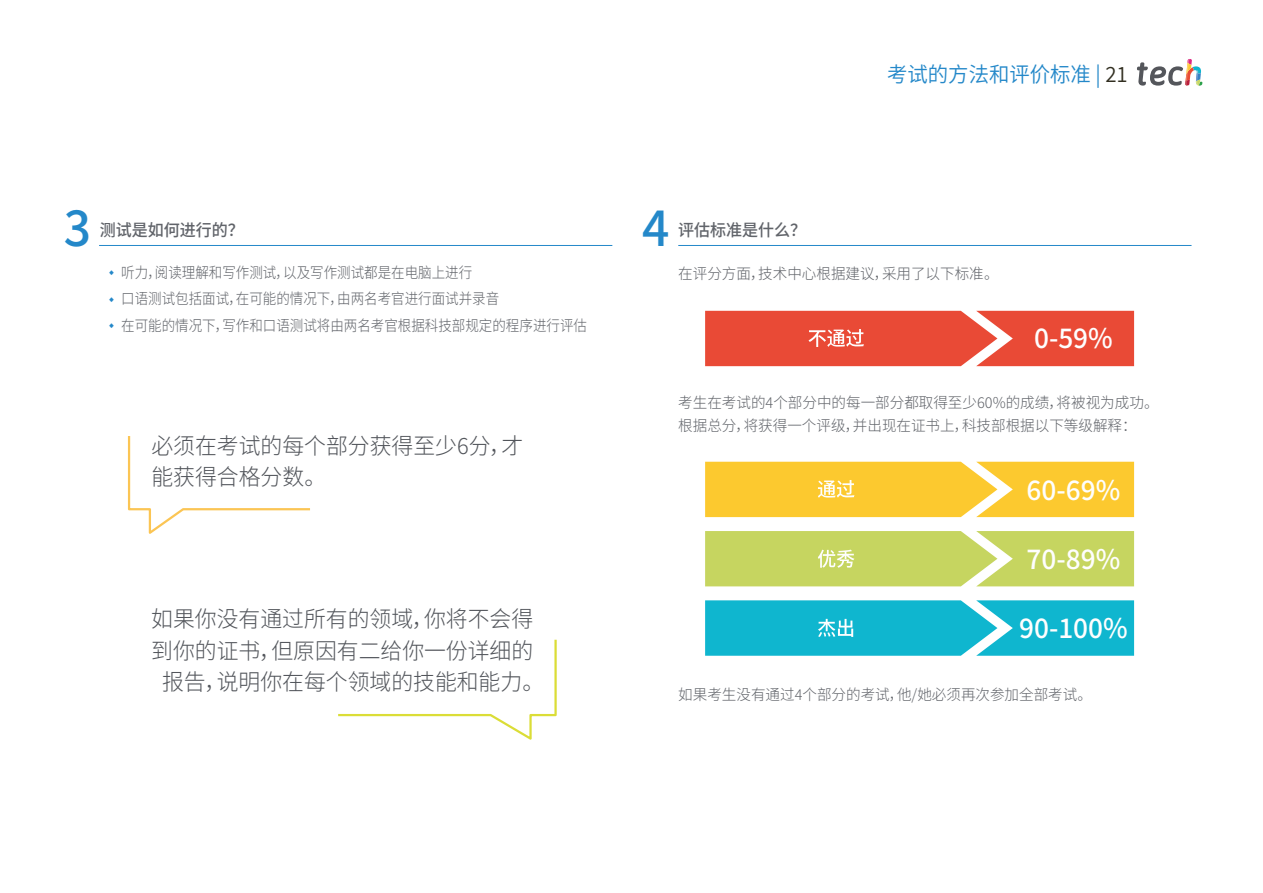
<style>
.page{position:relative;width:1263px;height:893px;background:#fff}
.page>*{position:absolute;margin:0;border:0;box-sizing:border-box;transform-origin:0 0}
.t1{font:500 49.5px "Source Han Sans CN";color:#2488c9}
.t2{font:500 27px "Source Han Sans CN";color:#fefefe}
.t3{font:300 22.5px/31.5px "Source Han Sans CN";color:#52555b}
.t4{font:21px "Source Han Sans CN";color:#2488c9}
.t5{font:500 16.5px "Source Han Sans CN";color:#61646a}
.t6{font:300 15px/22.5px "Source Han Sans CN";color:#61646a}
.t7{font:300 15px/26.7px "Source Han Sans CN";color:#61646a;scale:.9 1}
.s1{color:#312e20}
</style>
<div class="page">
<svg style="left:1137px;top:59px;width:65px;height:27px"></svg>
<hr style="left:99px;top:245px;width:513px;height:1px;background:#2488c9">
<svg style="left:127px;top:436px;width:183px;height:98px"></svg>
<svg style="left:338px;top:639px;width:219px;height:101px"></svg>
<hr style="left:678px;top:245px;width:513px;height:1px;background:#2488c9">
<div style="left:705px;top:311px;width:429px;height:55px;background:#e94a36"></div>
<div style="left:705px;top:462px;width:429px;height:55px;background:#fcc92f"></div>
<div style="left:705px;top:531px;width:429px;height:55px;background:#c6d560"></div>
<svg style="left:705px;top:600px;width:429px;height:56px;background:#1cbad1"></svg>
<h3 class="t4" style="left:887px;top:63px;width:242px">考试的方法和评价标准 | <span class="s1">21</span></h3>
<h1 class="t1" style="left:64px;top:200px;width:29px">3</h1>
<p class="t5" style="left:100px;top:221px;width:146px">测试是如何进行的？</p>
<h1 class="t1" style="left:642px;top:200px;width:29px">4</h1>
<p class="t5" style="left:678px;top:221px;width:130px">评估标准是什么？</p>
<p class="t7" style="left:121px;top:259px;width:519px">听力，阅读理解和写作测试，以及写作测试都是在电脑上进行<br>口语测试包括面试，在可能的情况下，由两名考官进行面试并录音<br>在可能的情况下，写作和口语测试将由两名考官根据科技部规定的程序进行评估</p>
<p class="t6" style="left:678px;top:263px;width:322px">在评分方面，技术中心根据建议，采用了以下标准。</p>
<h2 class="t2" style="left:1034px;top:323px;width:80px">0-59%</h2>
<h3 class="t3" style="left:151px;top:430px;width:373px">必须在考试的每个部分获得至少6分，才能获得合格分数。</h3>
<p class="t6" style="left:678px;top:392px;width:482px">考生在考试的4个部分中的每一部分都取得至少60%的成绩，将被视为成功。根据总分，将获得一个评级，并出现在证书上，科技部根据以下等级解释：</p>
<h2 class="t2" style="left:1026px;top:475px;width:95px">60-69%</h2>
<h3 class="t3" style="left:151px;top:604px;width:395px;text-align:center">如果你没有通过所有的领域，你将不会得到你的证书，但原因有二给你一份详细的报告，说明你在每个领域的技能和能力。</h3>
<h2 class="t2" style="left:1026px;top:544px;width:95px">70-89%</h2>
<h2 class="t2" style="left:1019px;top:613px;width:110px">90-100%</h2>
<p class="t6" style="left:678px;top:683px;width:415px">如果考生没有通过4个部分的考试，他/她必须再次参加全部考试。</p>
</div>
